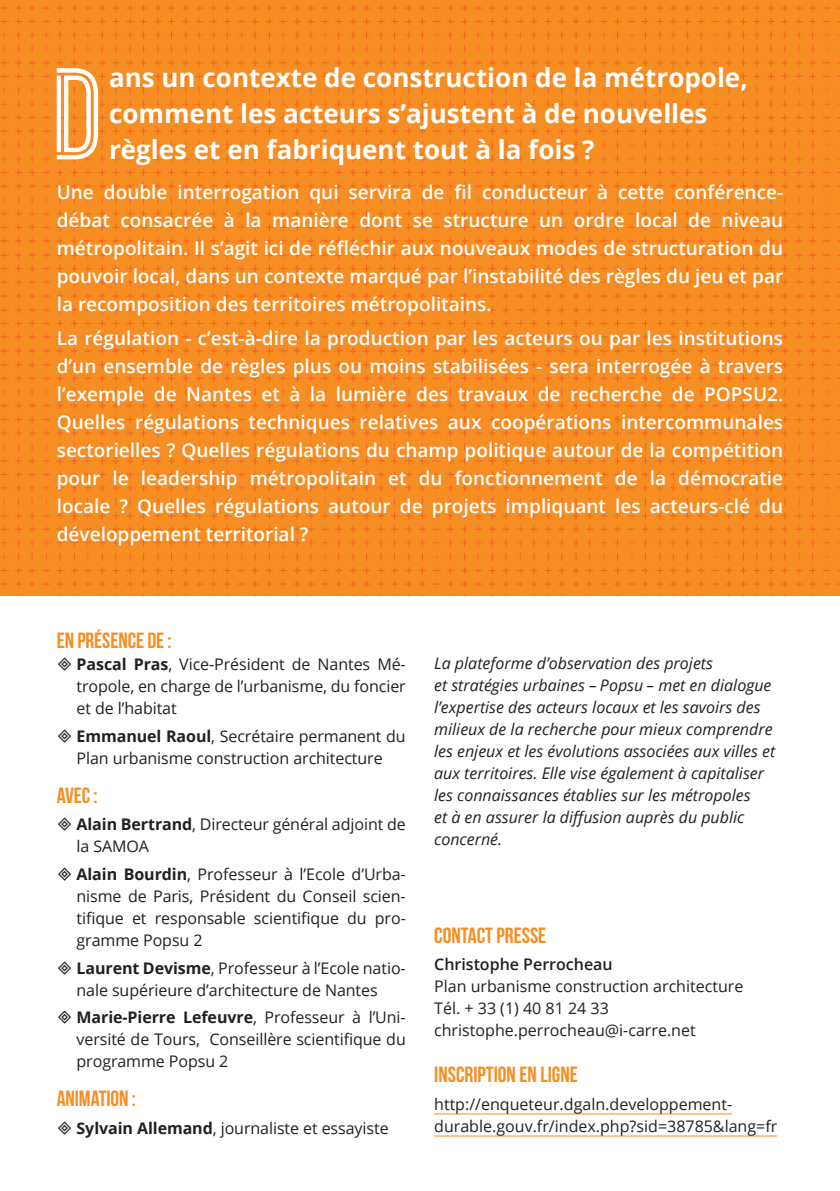
<style>
.page{position:relative;width:840px;height:1191px;background:#fff}
.page>*{position:absolute;margin:0;border:0;box-sizing:border-box;transform-origin:0 0}
.t1{font:700 123.6px "Ostrich Sans";color:#fff}
.t2{font:700 26px/36px "Open Sans";color:#fff}
.t3{font:22px "Bebas Neue";color:#f68e22}
.t4{font:600 19px/28px "Open Sans";color:#fff;text-align:justify}
.t5{font:16px/22px "Open Sans";letter-spacing:-.005em;color:#231f20}
.t6{font:italic 16px/22px "Open Sans";color:#231f20}
.t7{font:600 16px "Open Sans";color:#231f20}
.s1{font-weight:700}
</style>
<div class="page">
<img style="left:0;top:0;width:839px;height:595px">
<hr style="left:434px;top:1113px;width:297px;height:1px;background:#f68e22">
<hr style="left:434px;top:1135px;width:342px;height:1px;background:#f68e22">
<h1 class="t1" style="left:57px;top:68px;width:50px">D</h1>
<h2 class="t2" style="left:109px;top:59px;width:640px">ans un contexte de construction de la métropole, comment les acteurs s’ajustent à de nouvelles règles et en fabriquent tout à la fois ?</h2>
<p class="t4" style="left:57px;top:177px;width:727px">Une double interrogation qui servira de fil conducteur à cette conférence&shy;débat consacrée à la manière dont se structure un ordre local de niveau métropolitain. Il s’agit ici de réfléchir aux nouveaux modes de structuration du pouvoir local, dans un contexte marqué par l’instabilité des règles du jeu et par la recomposition des territoires métropolitains.</p>
<p class="t4" style="left:57px;top:323px;width:727px">La régulation - c’est-à-dire la production par les acteurs ou par les institutions d’un ensemble de règles plus ou moins stabilisées - sera interrogée à travers l’exemple de Nantes et à la lumière des travaux de recherche de POPSU2.<br>Quelles régulations techniques relatives aux coopérations intercommunales sectorielles ? Quelles régulations du champ politique autour de la compétition pour le leadership métropolitain et du fonctionnement de la démocratie locale ? Quelles régulations autour de projets impliquant les acteurs-clé du développement territorial ?</p>
<p class="t3" style="left:57px;top:628px;width:116px">EN PRÉSENCE DE :</p>
<p class="t5" style="left:76px;top:652px;width:330px;text-align:justify"><span class="s1">Pascal Pras</span>, Vice-Président de Nantes Mé&shy;tropole, en charge de l’urbanisme, du foncier et de l’habitat</p>
<p class="t5" style="left:76px;top:724px;width:330px"><span class="s1">Emmanuel Raoul</span>, Secrétaire permanent du<br>Plan urbanisme construction architecture</p>
<p class="t3" style="left:57px;top:783px;width:42px">AVEC :</p>
<p class="t5" style="left:76px;top:813px;width:330px"><span class="s1">Alain Bertrand</span>, Directeur général adjoint de la SAMOA</p>
<p class="t5" style="left:76px;top:862px;width:330px;text-align:justify"><span class="s1">Alain Bourdin</span>, Professeur à l’Ecole d’Urba&shy;nisme de Paris, Président du Conseil scien&shy;tifique et responsable scientifique du pro&shy;gramme Popsu 2</p>
<p class="t5" style="left:76px;top:956px;width:330px"><span class="s1">Laurent Devisme</span>, Professeur à l’Ecole natio&shy;nale supérieure d’architecture de Nantes</p>
<p class="t5" style="left:76px;top:1006px;width:330px;text-align:justify"><span class="s1">Marie-Pierre Lefeuvre</span>, Professeur à l’Uni&shy;versité de Tours, Conseillère scientifique du programme Popsu 2</p>
<p class="t3" style="left:57px;top:1086px;width:81px">ANIMATION :</p>
<p class="t5" style="left:76px;top:1116px;width:313px"><span class="s1">Sylvain Allemand</span>, journaliste et essayiste</p>
<p class="t6" style="left:434px;top:652px;width:342px">La plateforme d’observation des projets<br>et stratégies urbaines – Popsu – met en dialogue l’expertise des acteurs locaux et les savoirs des milieux de la recherche pour mieux comprendre les enjeux et les évolutions associées aux villes et aux territoires. Elle vise également à capitaliser les connaissances établies sur les métropoles<br>et à en assurer la diffusion auprès du public concerné.</p>
<p class="t3" style="left:434px;top:923px;width:114px">CONTACT PRESSE</p>
<p class="t7" style="left:434px;top:953px;width:180px">Christophe Perrocheau</p>
<p class="t5" style="left:434px;top:975px;width:310px">Plan urbanisme construction architecture<br>Tél. + 33 (1) 40 81 24 33 christophe.perrocheau@i-carre.net</p>
<p class="t3" style="left:434px;top:1062px;width:145px">INSCRIPTION EN LIGNE</p>
<p class="t5" style="left:434px;top:1092px;width:344px">http://enqueteur.dgaln.developpement&shy;durable.gouv.fr/index.php?sid=38785&amp;lang=fr</p>
</div>
